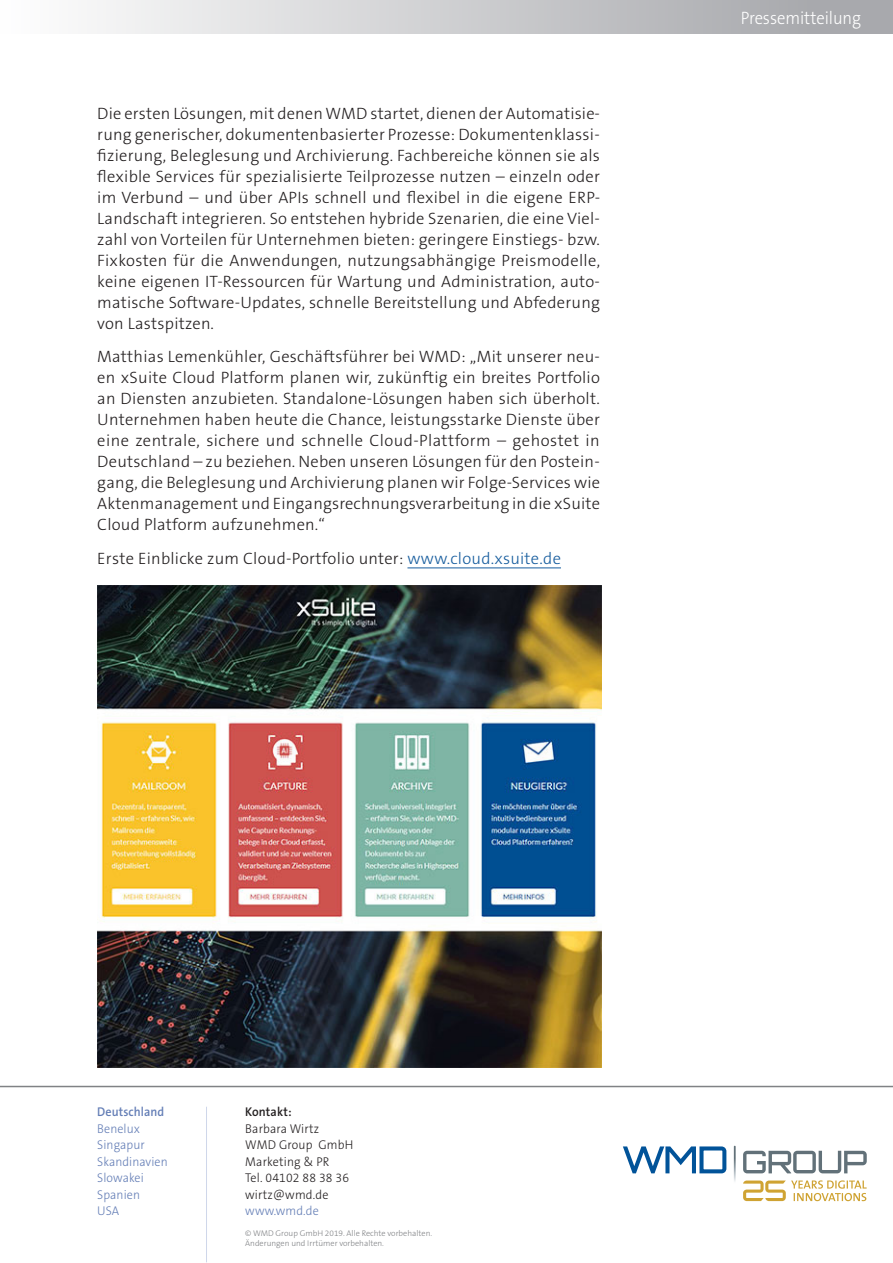
<style>
.page{position:relative;width:893px;height:1263px;background:#fff}
.page>*{position:absolute;margin:0;border:0;box-sizing:border-box;transform-origin:0 0}
.t1{font:300 18px "The Sans B W3";letter-spacing:-.005em;color:#fff;scale:.93 1}
.t2{font:300 16.5px/21px "The Sans B W3";letter-spacing:.015em;color:#231f20;text-align:justify}
.t3{font:300 12.75px/16.5px "The Sans B W3";letter-spacing:.015em;color:#231f20;scale:.95 1}
.t4{font:300 12.75px/16.5px "The Sans B W3";letter-spacing:.005em;color:#647eb6;scale:.95 1}
.t5{font:600 12.75px "The Sans B W6";letter-spacing:.005em;color:#647eb6;scale:.95 1}
.t6{font:300 8.25px/9.9px "The Sans B W3";color:#808285}
.s1{color:#175d9e}
.s2{font-family:"The Sans B W6";font-weight:600}
</style>
<div class="page">
<div style="left:0;top:0;width:893px;height:34px;background:linear-gradient(to right,#fefefe,#a1a2a6)"></div>
<hr style="left:0;top:1086px;width:893px;height:1px;background:#808285">
<hr style="left:407px;top:567px;width:154px;height:1px;background:#175d9e">
<hr style="left:206px;top:1107px;width:1px;height:155px;background:#cfd7ea">
<svg style="left:623px;top:1146px;width:103px;height:27px"></svg>
<svg style="left:743px;top:1151px;width:124px;height:22px"></svg>
<svg style="left:734px;top:1146px;width:2px;height:36px"></svg>
<svg style="left:743px;top:1180px;width:124px;height:21px"></svg>
<img style="left:97px;top:585px;width:504px;height:482px">
<p class="t2" style="left:97px;top:103px;width:504px">Die ersten Lösungen, mit denen WMD startet, dienen der Automatisie&shy;rung generischer, dokumentenbasierter Prozesse: Dokumentenklassi&shy;fizierung, Beleglesung und Archivierung. Fachbereiche können sie als flexible Services für spezialisierte Teilprozesse nutzen – einzeln oder im Verbund – und über APIs schnell und flexibel in die eigene ERP-Landschaft integrieren. So entstehen hybride Szenarien, die eine Viel&shy;zahl von Vorteilen für Unternehmen bieten: geringere Einstiegs- bzw.<br>Fixkosten für die Anwendungen, nutzungsabhängige Preismodelle, keine eigenen IT-Ressourcen für Wartung und Administration, auto&shy;matische Software-Updates, schnelle Bereitstellung und Abfederung von Lastspitzen.</p>
<p class="t2" style="left:97px;top:346px;width:504px">Matthias Lemenkühler, Geschäftsführer bei WMD: „Mit unserer neu&shy;en xSuite Cloud Platform planen wir, zukünftig ein breites Portfolio an Diensten anzubieten. Standalone-Lösungen haben sich überholt.<br>Unternehmen haben heute die Chance, leistungsstarke Dienste über eine zentrale, sichere und schnelle Cloud-Plattform – gehostet in Deutschland – zu beziehen. Neben unseren Lösungen für den Postein&shy;gang, die Beleglesung und Archivierung planen wir Folge-Services wie Aktenmanagement und Eingangsrechnungsverarbeitung in die xSuite Cloud Platform aufzunehmen.“</p>
<p class="t2" style="left:97px;top:548px;width:465px">Erste Einblicke zum Cloud-Portfolio unter: <span class="s1">www.cloud.xsuite.de</span></p>
<p class="t1" style="left:741px;top:6px;width:131px">Pressemitteilung</p>
<p class="t5" style="left:97px;top:1104px;width:72px">Deutschland</p>
<p class="t4" style="left:97px;top:1120px;width:46px">Benelux</p>
<p class="t4" style="left:97px;top:1137px;width:76px">Singapur<br>Skandinavien</p>
<p class="t4" style="left:97px;top:1170px;width:51px">Slowakei</p>
<p class="t4" style="left:97px;top:1186px;width:46px">Spanien</p>
<p class="t4" style="left:97px;top:1203px;width:25px">USA</p>
<p class="t3" style="left:245px;top:1104px;width:115px"><span class="s2">Kontakt:<br></span>Barbara Wirtz<br>WMD Group GmbH<br>Marketing &amp; PR<br>Tel. 04102 88 38 36 wirtz@wmd.de</p>
<p class="t4" style="left:245px;top:1203px;width:79px">www.wmd.de</p>
<p class="t6" style="left:245px;top:1228px;width:188px">© WMD Group GmbH 2019. Alle Rechte vorbehalten.<br>Änderungen und Irrtümer vorbehalten.</p>
</div>
